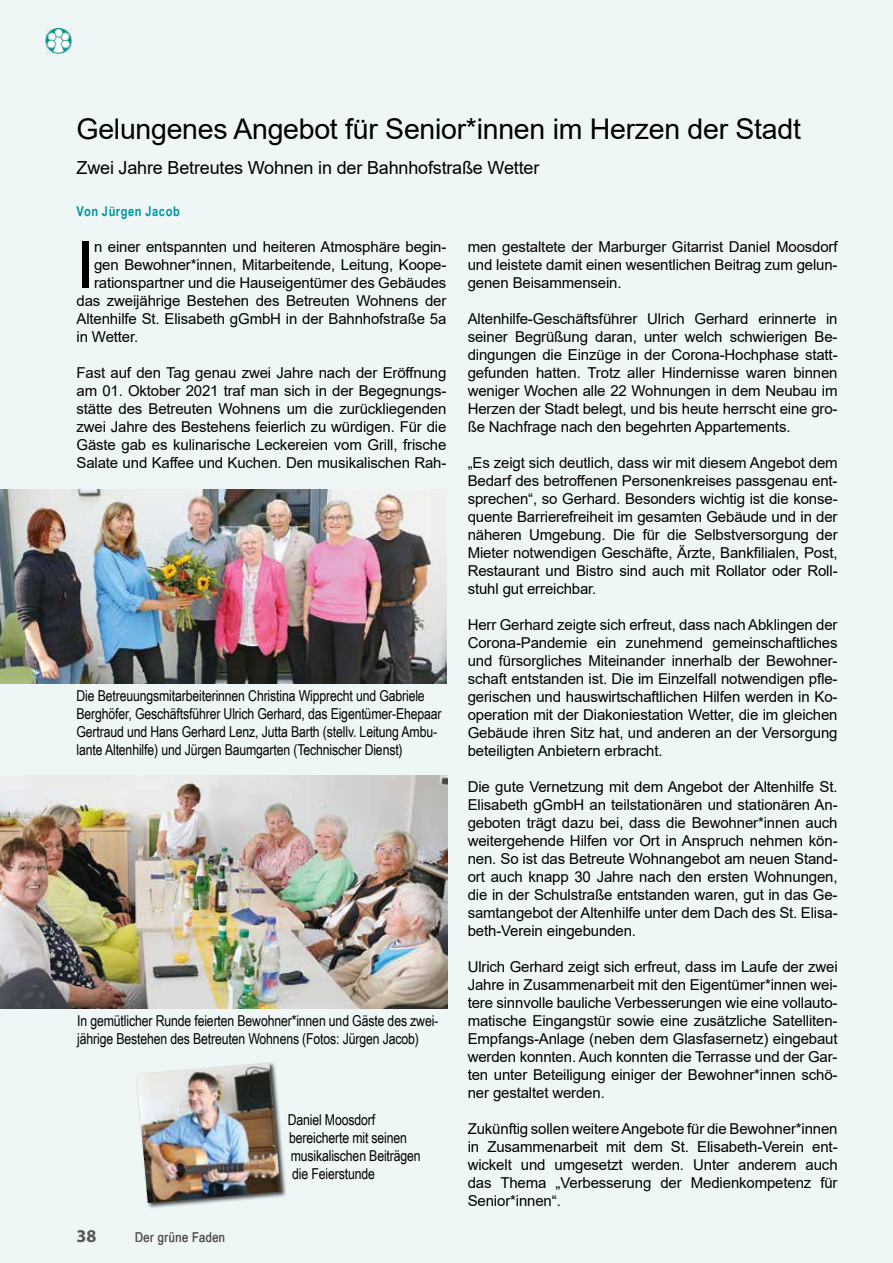
<style>
.page{position:relative;width:893px;height:1263px;background:#eef6f6}
.page>*{position:absolute;margin:0;border:0;box-sizing:border-box;transform-origin:0 0}
.t1{font:65.25px "Arial";color:#000}
.t2{font:28.5px "Arial";letter-spacing:-.01em;color:#000}
.t3{font:18px "Arial";letter-spacing:-.01em;color:#000}
.t4{font:700 18px "Myriad Pro";color:#575756}
.t5{font:15px/18px "Arial";letter-spacing:-.01em;color:#000;text-align:justify}
.t6{font:15px/18px "Arial Narrow";letter-spacing:-.01em;color:#000}
.t7{font:700 13.5px "Arial Narrow";letter-spacing:.04em;color:#00969f}
.t8{font:13.5px "Arial Narrow";letter-spacing:.035em;color:#575756}
</style>
<div class="page">
<img style="left:0;top:490px;width:446px;height:193px">
<img style="left:0;top:775px;width:448px;height:233px">
<div style="left:136px;top:1062px;width:151px;height:148px;background:#000;opacity:.75"></div>
<img style="left:137px;top:1063px;width:144px;height:140px">
<img style="left:45px;top:28px;width:26px;height:25px">
<h2 class="t2" style="left:77px;top:110px;width:726px">Gelungenes Angebot für Senior*innen im Herzen der Stadt</h2>
<p class="t3" style="left:77px;top:155px;width:464px">Zwei Jahre Betreutes Wohnen in der Bahnhofstraße Wetter</p>
<p class="t7" style="left:77px;top:201px;width:105px">Von Jürgen Jacob</p>
<h1 class="t1" style="left:77px;top:220px;width:20px">I</h1>
<p class="t5" style="left:94px;top:237px;width:354px">n einer entspannten und heiteren Atmosphäre begin-</p>
<p class="t5" style="left:94px;top:255px;width:354px">gen Bewohner*innen, Mitarbeitende, Leitung, Koope-</p>
<p class="t5" style="left:94px;top:273px;width:354px">rationspartner und die Hauseigentümer des Gebäudes</p>
<p class="t5" style="left:77px;top:291px;width:371px">das zweijährige Bestehen des Betreuten Wohnens der</p>
<p class="t5" style="left:77px;top:309px;width:371px">Altenhilfe St. Elisabeth gGmbH in der Bahnhofstraße 5a</p>
<p class="t5" style="left:77px;top:327px;width:63px">in Wetter.</p>
<p class="t5" style="left:77px;top:363px;width:371px">Fast auf den Tag genau zwei Jahre nach der Eröffnung am 01. Oktober 2021 traf man sich in der Begegnungs&shy;stätte des Betreuten Wohnens um die zurückliegenden zwei Jahre des Bestehens feierlich zu würdigen. Für die Gäste gab es kulinarische Leckereien vom Grill, frische Salate und Kaffee und Kuchen. Den musikalischen Rah-</p>
<p class="t6" style="left:77px;top:686px;width:367px">Die Betreuungsmitarbeiterinnen Christina Wipprecht und Gabriele Berghöfer, Geschäftsführer Ulrich Gerhard, das Eigentümer-Ehepaar Gertraud und Hans Gerhard Lenz, Jutta Barth (stellv. Leitung Ambu&shy;lante Altenhilfe) und Jürgen Baumgarten (Technischer Dienst)</p>
<p class="t6" style="left:77px;top:1011px;width:363px">In gemütlicher Runde feierten Bewohner*innen und Gäste des zwei&shy;jährige Bestehen des Betreuten Wohnens (Fotos: Jürgen Jacob)</p>
<p class="t4" style="left:77px;top:1224px;width:21px">38</p>
<p class="t8" style="left:135px;top:1227px;width:92px">Der grüne Faden</p>
<p class="t6" style="left:288px;top:1110px;width:135px">Daniel Moosdorf bereicherte mit seinen musikalischen Beiträgen die Feierstunde</p>
<p class="t5" style="left:468px;top:237px;width:371px">men gestaltete der Marburger Gitarrist Daniel Moosdorf und leistete damit einen wesentlichen Beitrag zum gelun&shy;genen Beisammensein.</p>
<p class="t5" style="left:468px;top:309px;width:371px">Altenhilfe-Geschäftsführer Ulrich Gerhard erinnerte in seiner Begrüßung daran, unter welch schwierigen Be&shy;dingungen die Einzüge in der Corona-Hochphase statt&shy;gefunden hatten. Trotz aller Hindernisse waren binnen weniger Wochen alle 22 Wohnungen in dem Neubau im Herzen der Stadt belegt, und bis heute herrscht eine gro&shy;ße Nachfrage nach den begehrten Appartements.</p>
<p class="t5" style="left:468px;top:453px;width:371px">„Es zeigt sich deutlich, dass wir mit diesem Angebot dem Bedarf des betroffenen Personenkreises passgenau ent&shy;sprechen“, so Gerhard. Besonders wichtig ist die konse&shy;quente Barrierefreiheit im gesamten Gebäude und in der näheren Umgebung. Die für die Selbstversorgung der Mieter notwendigen Geschäfte, Ärzte, Bankfilialen, Post, Restaurant und Bistro sind auch mit Rollator oder Roll&shy;stuhl gut erreichbar.</p>
<p class="t5" style="left:468px;top:615px;width:371px">Herr Gerhard zeigte sich erfreut, dass nach Abklingen der Corona-Pandemie ein zunehmend gemeinschaftliches und fürsorgliches Miteinander innerhalb der Bewohner&shy;schaft entstanden ist. Die im Einzelfall notwendigen pfle&shy;gerischen und hauswirtschaftlichen Hilfen werden in Ko&shy;operation mit der Diakoniestation Wetter, die im gleichen Gebäude ihren Sitz hat, und anderen an der Versorgung beteiligten Anbietern erbracht.</p>
<p class="t5" style="left:468px;top:777px;width:371px">Die gute Vernetzung mit dem Angebot der Altenhilfe St.<br>Elisabeth gGmbH an teilstationären und stationären An&shy;geboten trägt dazu bei, dass die Bewohner*innen auch weitergehende Hilfen vor Ort in Anspruch nehmen kön&shy;nen. So ist das Betreute Wohnangebot am neuen Stand&shy;ort auch knapp 30 Jahre nach den ersten Wohnungen, die in der Schulstraße entstanden waren, gut in das Ge&shy;samtangebot der Altenhilfe unter dem Dach des St. Elisa&shy;beth-Verein eingebunden.</p>
<p class="t5" style="left:468px;top:957px;width:371px">Ulrich Gerhard zeigt sich erfreut, dass im Laufe der zwei Jahre in Zusammenarbeit mit den Eigentümer*innen wei&shy;tere sinnvolle bauliche Verbesserungen wie eine vollauto&shy;matische Eingangstür sowie eine zusätzliche Satelliten-Empfangs-Anlage (neben dem Glasfasernetz) eingebaut werden konnten. Auch konnten die Terrasse und der Gar&shy;ten unter Beteiligung einiger der Bewohner*innen schö&shy;ner gestaltet werden.</p>
<p class="t5" style="left:468px;top:1119px;width:371px">Zukünftig sollen weitere Angebote für die Bewohner*innen in Zusammenarbeit mit dem St. Elisabeth-Verein ent&shy;wickelt und umgesetzt werden. Unter anderem auch das Thema „Verbesserung der Medienkompetenz für Senior*innen“.</p>
</div>
